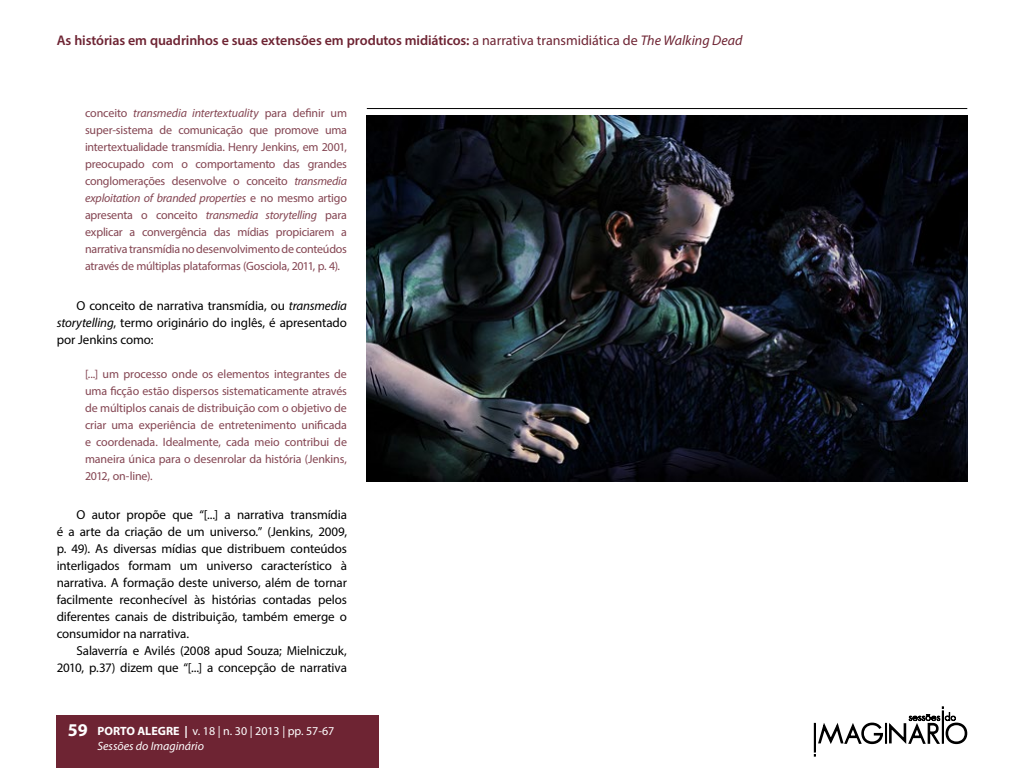
<style>
.page{position:relative;width:1024px;height:768px;background:#fff}
.page>*{position:absolute;margin:0;border:0;box-sizing:border-box;transform-origin:0 0}
.t1{font:600 14px "Myriad Pro";letter-spacing:-.01em;color:#6e2433}
.t2{font:13px/17px "Myriad Pro";letter-spacing:-.005em;color:#000;text-align:justify}
.t3{font:12px/17px "Myriad Pro";letter-spacing:-.015em;color:#844552;text-align:justify}
.t4{font:12px/15px "Myriad Pro";color:#fff}
.s1{font-weight:400}
.s2{font-weight:400;font-style:italic}
.s3{font-style:italic}
.s4{font-weight:700;font-size:18px}
.s5{font-weight:700}
</style>
<div class="page">
<div style="left:57px;top:715px;width:322px;height:53px;background:#6e2433"></div>
<svg style="left:814px;top:706px;width:154px;height:51px"></svg>
<hr style="left:367px;top:108px;width:600px;height:1px;background:#000">
<img style="left:367px;top:115px;width:600px;height:366px">
<p class="t1" style="left:57px;top:31px;width:687px">As histórias em quadrinhos e suas extensões em produtos midiáticos: <span class="s1">a narrativa transmidiática de</span> <span class="s2">The Walking Dead</span></p>
<p class="t3" style="left:85px;top:104px;width:263px">conceito <span class="s3">transmedia intertextuality</span> para definir um super-sistema de comunicação que promove uma intertextualidade transmídia. Henry Jenkins, em 2001, preocupado com o comportamento das grandes conglomerações desenvolve o conceito <span class="s3">transmedia exploitation of branded properties</span> e no mesmo artigo apresenta o conceito <span class="s3">transmedia storytelling</span> para explicar a convergência das mídias propiciarem a narrativa transmídia no desenvolvimento de conteúdos através de múltiplas plataformas (Gosciola, 2011, p. 4).</p>
<p class="t2" style="left:57px;top:297px;width:292px;text-indent:20px">O conceito de narrativa transmídia, ou <span class="s3">transmedia storytelling</span>, termo originário do inglês, é apresentado por Jenkins como:</p>
<p class="t3" style="left:85px;top:365px;width:263px">[...] um processo onde os elementos integrantes de uma ficção estão dispersos sistematicamente através de múltiplos canais de distribuição com o objetivo de criar uma experiência de entretenimento unificada e coordenada. Idealmente, cada meio contribui de maneira única para o desenrolar da história (Jenkins, 2012, on-line).</p>
<p class="t2" style="left:57px;top:506px;width:292px;text-indent:20px">O autor propõe que “[...] a narrativa transmídia é a arte da criação de um universo.” (Jenkins, 2009, p. 49). As diversas mídias que distribuem conteúdos interligados formam um universo característico à narrativa. A formação deste universo, além de tornar facilmente reconhecível às histórias contadas pelos diferentes canais de distribuição, também emerge o consumidor na narrativa.</p>
<p class="t2" style="left:57px;top:642px;width:292px;text-align:right">Salaverría e Avilés (2008 apud Souza; Mielniczuk,<br>2010, p.37) dizem que “[...] a concepção de narrativa</p>
<p class="t4" style="left:97px;top:724px;width:238px;text-indent:-30px"><span class="s4">59</span> <span class="s5">PORTO ALEGRE |</span> v. 18 | n. 30 | 2013 | pp. 57-67<br><span class="s3">Sessões do Imaginário</span></p>
</div>
